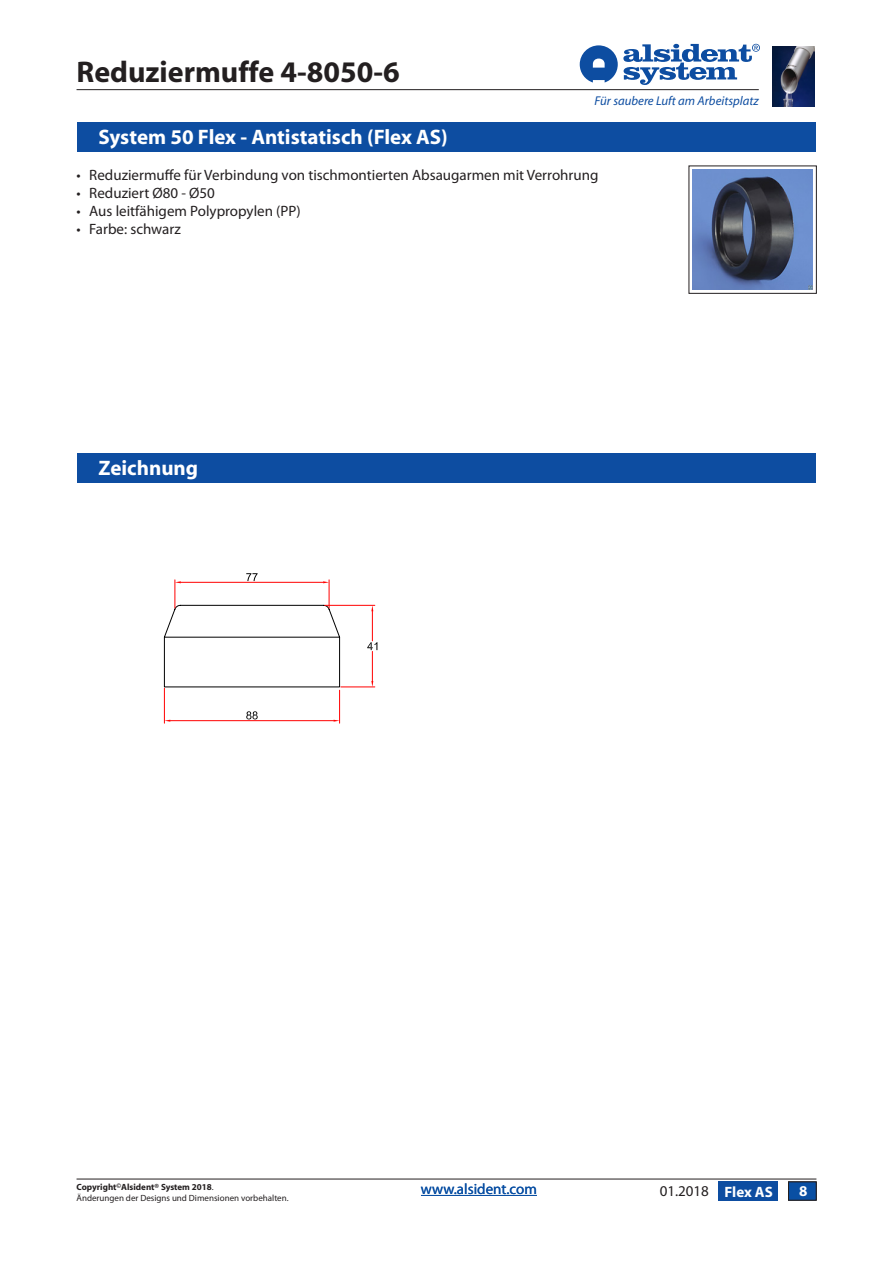
<style>
.page{position:relative;width:893px;height:1263px;background:#fff}
.page>*{position:absolute;margin:0;border:0;box-sizing:border-box;transform-origin:0 0}
.Overskrift{font:700 30px "Myriad";color:#231f20}
.t1{font:700 21px "Myriad";color:#fff}
.Punktopstilling{font:15px "Myriad Pro";color:#231f20}
.t2{font:15px "Myriad Pro";color:#094fa3}
.Skematekst{font:15px "Myriad Pro";color:#231f20}
.Sidetal{font:700 15px "Myriad";letter-spacing:-.005em;color:#fff}
.t3{font:italic 12.75px "Myriad";color:#0d4da1}
.t4{font:9px "Myriad Pro";color:#231f20}
.t5{font:700 9px "Myriad";color:#231f20}
.s1{font-family:"Myriad Pro";font-weight:400}
</style>
<div class="page">
<img style="left:772px;top:47px;width:43px;height:60px">
<hr style="left:77px;top:89px;width:682px;height:1px;background:#231f20">
<hr style="left:77px;top:1179px;width:739px;height:1px;background:#231f20">
<svg style="left:580px;top:44px;width:180px;height:41px"></svg>
<img style="left:693px;top:169px;width:120px;height:120px">
<hr style="left:341px;top:687px;width:34px;height:1px;background:#f00">
<hr style="left:325px;top:605px;width:50px;height:1px;background:#f00">
<hr style="left:372px;top:651px;width:1px;height:30px;background:#f00">
<hr style="left:372px;top:611px;width:1px;height:30px;background:#f00">
<svg style="left:367px;top:642px;width:10px;height:8px"></svg>
<svg style="left:163px;top:573px;width:177px;height:151px"></svg>
<div style="left:719px;top:1181px;width:59px;height:19px;background:#0d4da1"></div>
<div style="left:77px;top:453px;width:739px;height:30px;background:#0d4da1"></div>
<div style="left:77px;top:122px;width:739px;height:29px;background:#0d4da1"></div>
<hr style="left:421px;top:1195px;width:116px;height:1px;background:#094fa3">
<div style="left:788px;top:1182px;width:28px;height:18px;background:#094fa3"></div>
<p class="Overskrift" style="left:77px;top:56px;width:325px">Reduziermuffe 4-8050-6</p>
<h2 class="t1" style="left:98px;top:126px;width:351px">System 50 Flex - Antistatisch (Flex AS)</h2>
<p class="t3" style="left:594px;top:94px;width:166px">Für saubere Luft am Arbeitsplatz</p>
<p class="Punktopstilling" style="left:77px;top:166px;width:523px">• Reduziermuffe für Verbindung von tischmontierten Absaugarmen mit Verrohrung</p>
<p class="Punktopstilling" style="left:77px;top:184px;width:140px">• Reduziert Ø80 - Ø50</p>
<p class="Punktopstilling" style="left:77px;top:202px;width:226px">• Aus leitfähigem Polypropylen (PP)</p>
<p class="Punktopstilling" style="left:77px;top:220px;width:106px">• Farbe: schwarz</p>
<h2 class="t1" style="left:98px;top:458px;width:101px">Zeichnung</h2>
<p class="t5" style="left:77px;top:1182px;width:139px">Copyright<sup>©</sup>Alsident® System 2018<span class="s1">.</span></p>
<p class="t4" style="left:77px;top:1192px;width:214px">Änderungen der Designs und Dimensionen vorbehalten.</p>
<p class="t2" style="left:421px;top:1180px;width:117px">www.alsident.com</p>
<p class="Skematekst" style="left:660px;top:1182px;width:51px">01.2018</p>
<p class="Sidetal" style="left:725px;top:1184px;width:50px">Flex AS</p>
<p class="Sidetal" style="left:799px;top:1183px;width:10px">8</p>
</div>
